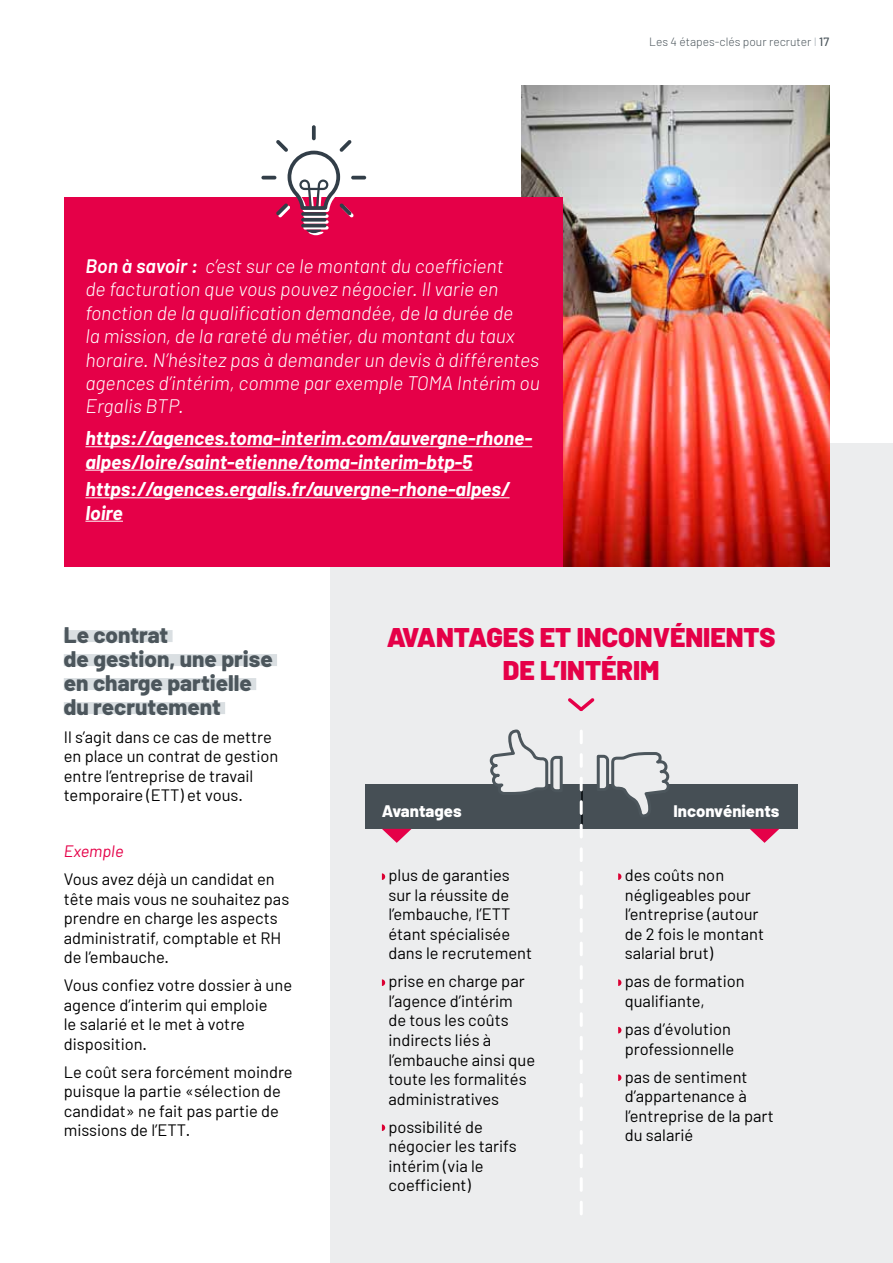
<style>
.page{position:relative;width:893px;height:1263px;background:#fff}
.page>*{position:absolute;margin:0;border:0;box-sizing:border-box;transform-origin:0 0}
.t1{font:900 27px/32.4px "Barlow";color:#e50048;text-align:center}
.t2{font:800 22.5px/24px "Barlow";color:#4c565c}
.t3{font:italic 300 19.5px/23.4px "Barlow";color:#fff}
.t4{font:italic 700 19.5px/23.4px "Barlow";color:#fff}
.t5{font:800 16.65px "Barlow";color:#fff}
.t6{font:16.5px/19.5px "Barlow";color:#000}
.t7{font:italic 16.5px "Barlow";color:#e50048}
.t8{font:300 12px "Barlow";color:#4c565c}
.s1{font-weight:600}
.s2{color:#a5adb4}
.s3{font-weight:500}
</style>
<div class="page">
<div style="left:330px;top:444px;width:563px;height:819px;background:#ecedee"></div>
<div style="left:365px;top:784px;width:218px;height:45px;background:#464f55"></div>
<div style="left:581px;top:784px;width:216px;height:45px;background:#464f55"></div>
<img style="left:522px;top:85px;width:307px;height:481px">
<div style="left:64px;top:630px;width:109px;height:12px;background:#dadfe2"></div>
<div style="left:64px;top:654px;width:213px;height:12px;background:#dadfe2"></div>
<div style="left:64px;top:678px;width:192px;height:12px;background:#dadfe2"></div>
<div style="left:64px;top:702px;width:161px;height:12px;background:#dadfe2"></div>
<div style="left:64px;top:197px;width:499px;height:369px;background:#e50048"></div>
<hr style="left:85px;top:446px;width:447px;height:1px;background:#fff">
<hr style="left:85px;top:470px;width:387px;height:1px;background:#fff">
<hr style="left:85px;top:497px;width:425px;height:1px;background:#fff">
<hr style="left:85px;top:521px;width:38px;height:1px;background:#fff">
<svg style="left:303px;top:214px;width:26px;height:4px"></svg>
<svg style="left:303px;top:220px;width:26px;height:4px"></svg>
<svg style="left:303px;top:226px;width:26px;height:4px"></svg>
<svg style="left:353px;top:178px;width:15px;height:4px"></svg>
<svg style="left:264px;top:178px;width:15px;height:4px"></svg>
<svg style="left:301px;top:218px;width:25px;height:4px"></svg>
<hr style="left:301px;top:224px;width:25px;height:3px;background:#323e48;border-radius:2px">
<svg style="left:312px;top:125px;width:4px;height:15px"></svg>
<hr style="left:351px;top:176px;width:15px;height:3px;background:#323e48;border-radius:2px">
<hr style="left:261px;top:176px;width:15px;height:3px;background:#323e48;border-radius:2px">
<svg style="left:276px;top:140px;width:78px;height:77px"></svg>
<svg style="left:306px;top:230px;width:18px;height:5px"></svg>
<svg style="left:382px;top:829px;width:30px;height:14px"></svg>
<svg style="left:750px;top:829px;width:29px;height:14px"></svg>
<svg style="left:382px;top:873px;width:3px;height:7px"></svg>
<svg style="left:382px;top:979px;width:3px;height:7px"></svg>
<svg style="left:382px;top:1124px;width:3px;height:7px"></svg>
<svg style="left:489px;top:698px;width:181px;height:516px"></svg>
<p class="t3" style="left:85px;top:254px;width:456px"><span class="s1">Bon à savoir :</span> c’est sur ce le montant du coefficient<br>de facturation que vous pouvez négocier. Il varie en fonction de la qualification demandée, de la durée de<br>la mission, de la rareté du métier, du montant du taux horaire. N’hésitez pas à demander un devis à différentes agences d’intérim, comme par exemple TOMA Intérim ou Ergalis BTP.</p>
<p class="t4" style="left:85px;top:426px;width:448px">https://agences.toma-interim.com/auvergne-rhone&shy;alpes/loire/saint-etienne/toma-interim-btp-5</p>
<p class="t4" style="left:85px;top:477px;width:426px">https://agences.ergalis.fr/auvergne-rhone-alpes/ loire</p>
<p class="t8" style="left:649px;top:34px;width:181px">Les 4 étapes-clés pour recruter <span class="s2">I</span> <span class="s3">17</span></p>
<h2 class="t2" style="left:64px;top:623px;width:211px">Le contrat<br>de gestion, une prise en charge partielle du recrutement</h2>
<p class="t6" style="left:64px;top:727px;width:216px">Il s’agit dans ce cas de mettre en place un contrat de gestion entre l’entreprise de travail temporaire (ETT) et vous.</p>
<p class="t7" style="left:64px;top:841px;width:61px">Exemple</p>
<p class="t6" style="left:64px;top:869px;width:227px">Vous avez déjà un candidat en tête mais vous ne souhaitez pas prendre en charge les aspects administratif, comptable et RH de l’embauche.</p>
<p class="t6" style="left:64px;top:975px;width:230px">Vous confiez votre dossier à une agence d’interim qui emploie<br>le salarié et le met à votre disposition.</p>
<p class="t6" style="left:64px;top:1062px;width:230px">Le coût sera forcément moindre puisque la partie «sélection de candidat» ne fait pas partie de missions de l’ETT.</p>
<h1 class="t1" style="left:387px;top:621px;width:390px">AVANTAGES ET INCONVÉNIENTS<br>DE L’INTÉRIM</h1>
<p class="t5" style="left:382px;top:801px;width:81px">Avantages</p>
<p class="t5" style="left:673px;top:801px;width:107px">Inconvénients</p>
<p class="t6" style="left:388px;top:865px;width:145px">plus de garanties sur la réussite de l’embauche, l’ETT étant spécialisée dans le recrutement</p>
<p class="t6" style="left:388px;top:971px;width:148px">prise en charge par l’agence d’intérim<br>de tous les coûts indirects liés à l’embauche ainsi que toute les formalités administratives</p>
<p class="t6" style="left:388px;top:1116px;width:130px">possibilité de négocier les tarifs intérim (via le coefficient)</p>
<p class="t6" style="left:625px;top:865px;width:141px">des coûts non négligeables pour l’entreprise (autour de 2 fois le montant salarial brut)</p>
<p class="t6" style="left:625px;top:971px;width:121px">pas de formation qualifiante,</p>
<p class="t6" style="left:625px;top:1019px;width:111px">pas d’évolution professionnelle</p>
<p class="t6" style="left:625px;top:1066px;width:150px">pas de sentiment d’appartenance à l’entreprise de la part du salarié</p>
</div>
